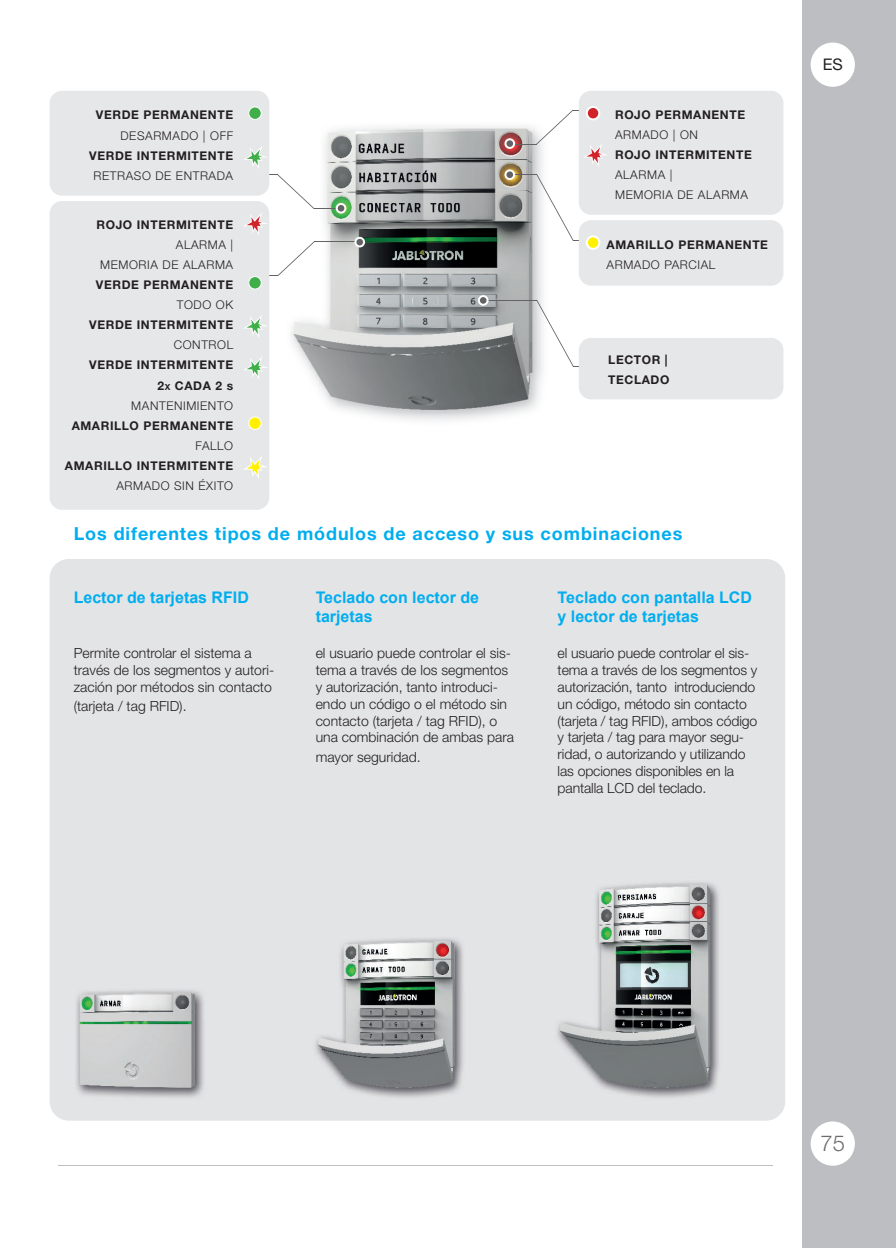
<style>
.page{position:relative;width:896px;height:1248px;background:#fff}
.page>*{position:absolute;margin:0;border:0;box-sizing:border-box;transform-origin:0 0}
.t1{font:300 22px "Helvetica Neue LT Pro";color:#6c6d70}
.t2{font:700 18px "Helvetica Neue LT Pro";letter-spacing:.05em;color:#00aeef}
.t3{font:700 16px/19.2px "Arial";color:#00aeef}
.t4{font:16px "Helvetica Neue LTCYR";color:#231f20}
.t5{font:300 14px/16.8px "Helvetica Neue LT Pro";color:#231f20}
.t6{font:700 12px/20px "Helvetica Neue LT Pro";letter-spacing:.05em;color:#231f20;text-align:right}
.t7{font:300 12px/20px "Helvetica Neue LT Pro";letter-spacing:.05em;color:#231f20;text-align:right}
.s1{font-size:8.4px}
.s2{font-weight:300}
</style>
<div class="page">
<div style="left:802px;top:0;width:94px;height:1247px;background:#bdbec1"></div>
<svg style="left:810px;top:43px;width:45px;height:44px"></svg>
<div style="left:810px;top:1121px;width:45px;height:44px;background:#fff;border-radius:50%"></div>
<div style="left:50px;top:559px;width:735px;height:561px;background:#e3e4e6"></div>
<img style="left:74px;top:865px;width:690px;height:238px">
<img style="left:288px;top:123px;width:249px;height:291px">
<hr style="left:314px;top:241px;width:41px;height:1px;background:#636366">
<svg style="left:354px;top:237px;width:11px;height:10px"></svg>
<div style="left:50px;top:289px;width:219px;height:221px;background:#e6e7e9"></div>
<hr style="left:487px;top:299px;width:50px;height:1px;background:#636366">
<svg style="left:478px;top:295px;width:10px;height:11px"></svg>
<svg style="left:243px;top:314px;width:25px;height:24px"></svg>
<svg style="left:243px;top:356px;width:25px;height:23px"></svg>
<svg style="left:248px;top:416px;width:14px;height:14px"></svg>
<svg style="left:243px;top:455px;width:25px;height:24px"></svg>
<svg style="left:50px;top:91px;width:296px;height:198px"></svg>
<svg style="left:504px;top:91px;width:279px;height:195px"></svg>
<svg style="left:536px;top:300px;width:247px;height:99px"></svg>
<p class="t6" style="left:96px;top:107px;width:139px">VERDE PERMANENTE</p>
<p class="t7" style="left:120px;top:127px;width:114px">DESARMADO | OFF</p>
<p class="t6" style="left:89px;top:147px;width:145px">VERDE INTERMITENTE</p>
<p class="t7" style="left:94px;top:167px;width:141px">RETRASO DE ENTRADA</p>
<p class="t6" style="left:96px;top:216px;width:138px">ROJO INTERMITENTE</p>
<p class="t7" style="left:100px;top:236px;width:134px">ALARMA |<br>MEMORIA DE ALARMA</p>
<p class="t6" style="left:96px;top:276px;width:139px">VERDE PERMANENTE</p>
<p class="t7" style="left:177px;top:296px;width:58px">TODO OK</p>
<p class="t6" style="left:89px;top:316px;width:145px">VERDE INTERMITENTE</p>
<p class="t7" style="left:174px;top:336px;width:61px">CONTROL</p>
<p class="t6" style="left:89px;top:356px;width:145px">VERDE INTERMITENTE<br>2<span class="s1">X</span> CADA 2 s<br><span class="s2">MANTENIMIENTO</span></p>
<p class="t6" style="left:72px;top:416px;width:163px">AMARILLO PERMANENTE</p>
<p class="t7" style="left:196px;top:436px;width:39px">FALLO</p>
<p class="t6" style="left:65px;top:456px;width:170px">AMARILLO INTERMITENTE</p>
<p class="t7" style="left:116px;top:476px;width:118px">ARMADO SIN ÉXITO</p>
<p class="t6" style="left:615px;top:106px;width:131px">ROJO PERMANENTE</p>
<p class="t7" style="left:615px;top:126px;width:84px">ARMADO | ON</p>
<p class="t6" style="left:615px;top:146px;width:138px">ROJO INTERMITENTE</p>
<p class="t7" style="left:615px;top:166px;width:134px;text-align:left">ALARMA |<br>MEMORIA DE ALARMA</p>
<p class="t6" style="left:606px;top:236px;width:163px">AMARILLO PERMANENTE</p>
<p class="t7" style="left:606px;top:256px;width:110px">ARMADO PARCIAL</p>
<p class="t6" style="left:608px;top:351px;width:63px;text-align:left">LECTOR |<br>TECLADO</p>
<p class="t2" style="left:74px;top:527px;width:610px">Los diferentes tipos de módulos de acceso y sus combinaciones</p>
<p class="t3" style="left:74px;top:588px;width:177px">Lector de tarjetas RFID</p>
<p class="t5" style="left:74px;top:646px;width:202px">Permite controlar el sistema a través de los segmentos y autori&shy;zación por métodos sin contacto</p>
<p class="t5" style="left:74px;top:699px;width:114px">(tarjeta / tag RFID).</p>
<p class="t3" style="left:316px;top:588px;width:165px">Teclado con lector de tarjetas</p>
<p class="t5" style="left:316px;top:646px;width:200px">el usuario puede controlar el sis&shy;tema a través de los segmentos y autorización, tanto introduci&shy;endo un código o el método sin contacto (tarjeta / tag RFID), o una combinación de ambas para</p>
<p class="t5" style="left:316px;top:750px;width:107px">mayor seguridad.</p>
<p class="t3" style="left:557px;top:588px;width:196px">Teclado con pantalla LCD y lector de tarjetas</p>
<p class="t5" style="left:557px;top:646px;width:201px">el usuario puede controlar el sis&shy;tema a través de los segmentos y autorización, tanto introduciendo un código, método sin contacto (tarjeta / tag RFID), ambos código y tarjeta / tag para mayor segu&shy;ridad, o autorizando y utilizando las opciones disponibles en la pantalla LCD del teclado.</p>
<p class="t4" style="left:822px;top:59px;width:22px">ES</p>
<h1 class="t1" style="left:820px;top:1135px;width:26px">75</h1>
</div>
